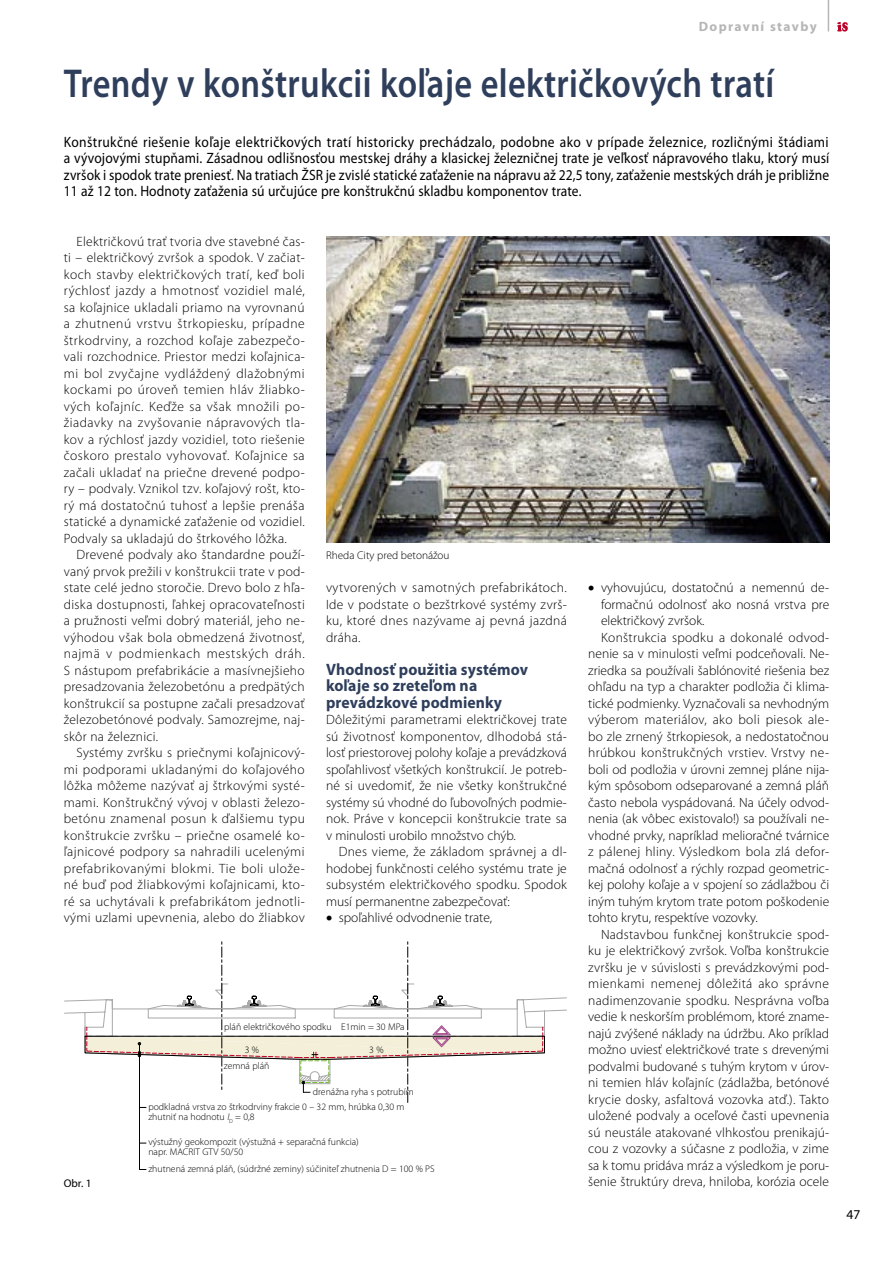
<style>
.page{position:relative;width:893px;height:1263px;background:#fff}
.page>*{position:absolute;margin:0;border:0;box-sizing:border-box;transform-origin:0 0}
._1nadpis{font:600 40.5px "Myriad Pro";letter-spacing:.01em;color:#2e3e5b;scale:.85 1}
._2nadpis{font:700 16.5px/16.5px "Myriad Pro";letter-spacing:.01em;color:#2e3e5b;scale:.95 1}
.perex{font:15px/16.5px "Myriad Pro";letter-spacing:.01em;color:#000;text-align:justify;scale:.9 1}
.text{font:300 13.5px/16.5px "Myriad Pro";letter-spacing:.02em;color:#000;text-align:justify}
.text0{font:300 13.5px/16.5px "Myriad Pro";color:#000;text-align:justify}
.odstavec{font:300 13.5px/16.5px "Myriad Pro";color:#000;text-align:justify}
.t1{font:700 13.5px "Myriad Pro";letter-spacing:.1em;color:#b6b6b6}
.t2{font:13.5px "Myriad Pro";color:#000}
.obr{font:300 11.25px "Myriad Pro";color:#000}
.obr-2{font:11.25px "Myriad Pro";color:#000}
.obr-3{font:300 9.75px "Myriad Pro";color:#000}
.s1{font-style:italic}
</style>
<div class="page">
<hr style="left:828px;top:0;width:1px;height:31px;background:#b6b6b6">
<svg style="left:837px;top:22px;width:11px;height:10px"></svg>
<svg style="left:64px;top:942px;width:503px;height:228px"></svg>
<img style="left:326px;top:236px;width:503px;height:307px">
<p class="t1" style="left:699px;top:19px;width:119px">Dopravní stavby</p>
<p class="_1nadpis" style="left:64px;top:61px;width:837px">Trendy v konštrukcii koľaje električkových tratí</p>
<p class="perex" style="left:64px;top:134px;width:852px">Konštrukčné riešenie koľaje električkových tratí historicky prechádzalo, podobne ako v prípade železnice, rozličnými štádiami a vývojovými stupňami. Zásadnou odlišnosťou mestskej dráhy a klasickej železničnej trate je veľkosť nápravového tlaku, ktorý musí zvršok i spodok trate preniesť. Na tratiach ŽSR je zvislé statické zaťaženie na nápravu až 22,5 tony, zaťaženie mestských dráh je približne 11 až 12 ton. Hodnoty zaťaženia sú určujúce pre konštrukčnú skladbu komponentov trate.</p>
<p class="text" style="left:64px;top:233px;width:243px;text-indent:13px">Električkovú trať tvoria dve stavebné čas&shy;ti – električkový zvršok a spodok. V začiat&shy;koch stavby električkových tratí, keď boli rýchlosť jazdy a hmotnosť vozidiel malé, sa koľajnice ukladali priamo na vyrovnanú a zhutnenú vrstvu štrkopiesku, prípadne štrkodrviny, a rozchod koľaje zabezpečo&shy;vali rozchodnice. Priestor medzi koľajnica&shy;mi bol zvyčajne vydláždený dlažobnými kockami po úroveň temien hláv žliabko&shy;vých koľajníc. Keďže sa však množili po&shy;žiadavky na zvyšovanie nápravových tla&shy;kov a rýchlosť jazdy vozidiel, toto riešenie čoskoro prestalo vyhovovať. Koľajnice sa začali ukladať na priečne drevené podpo&shy;ry – podvaly. Vznikol tzv. koľajový rošt, kto&shy;rý má dostatočnú tuhosť a lepšie prenáša statické a dynamické zaťaženie od vozidiel.<br>Podvaly sa ukladajú do štrkového lôžka.</p>
<p class="text" style="left:64px;top:547px;width:243px;text-indent:13px">Drevené podvaly ako štandardne použí&shy;vaný prvok prežili v konštrukcii trate v pod&shy;state celé jedno storočie. Drevo bolo z hľa&shy;diska dostupnosti, ľahkej opracovateľnosti a pružnosti veľmi dobrý materiál, jeho ne&shy;výhodou však bola obmedzená životnosť, najmä v podmienkach mestských dráh.<br>S nástupom prefabrikácie a masívnejšieho presadzovania železobetónu a predpätých konštrukcií sa postupne začali presadzovať železobetónové podvaly. Samozrejme, naj&shy;skôr na železnici.</p>
<p class="text" style="left:64px;top:745px;width:243px;text-indent:13px">Systémy zvršku s priečnymi koľajnicový&shy;mi podporami ukladanými do koľajového lôžka môžeme nazývať aj štrkovými systé&shy;mami. Konštrukčný vývoj v oblasti železo&shy;betónu znamenal posun k ďalšiemu typu konštrukcie zvršku – priečne osamelé ko&shy;ľajnicové podpory sa nahradili ucelenými prefabrikovanými blokmi. Tie boli ulože&shy;né buď pod žliabkovými koľajnicami, kto&shy;ré sa uchytávali k prefabrikátom jednotli&shy;vými uzlami upevnenia, alebo do žliabkov</p>
<p class="obr" style="left:326px;top:549px;width:125px">Rheda City pred betonážou</p>
<p class="text" style="left:326px;top:580px;width:242px">vytvorených v samotných prefabrikátoch.<br>Ide v podstate o bezštrkové systémy zvrš&shy;ku, ktoré dnes nazývame aj pevná jazdná dráha.</p>
<p class="_2nadpis" style="left:326px;top:661px;width:214px">Vhodnosť použitia systémov koľaje so zreteľom na prevádzkové podmienky</p>
<p class="text0" style="left:326px;top:712px;width:243px">Dôležitými parametrami električkovej trate sú životnosť komponentov, dlhodobá stá&shy;losť priestorovej polohy koľaje a prevádzková spoľahlivosť všetkých konštrukcií. Je potreb&shy;né si uvedomiť, že nie všetky konštrukčné systémy sú vhodné do ľubovoľných podmie&shy;nok. Práve v koncepcii konštrukcie trate sa v minulosti urobilo množstvo chýb.</p>
<p class="text" style="left:326px;top:844px;width:242px;text-indent:13px">Dnes vieme, že základom správnej a dl&shy;hodobej funkčnosti celého systému trate je subsystém električkového spodku. Spodok musí permanentne zabezpečovať:</p>
<p class="odstavec" style="left:326px;top:910px;width:168px">• spoľahlivé odvodnenie trate,</p>
<p class="obr-2" style="left:64px;top:1177px;width:29px">Obr. 1</p>
<p class="obr-3" style="left:224px;top:1022px;width:109px">pláň električkového spodku</p>
<p class="obr-3" style="left:341px;top:1022px;width:65px">E1min = 30 MPa</p>
<p class="obr-3" style="left:224px;top:1060px;width:47px">zemná pláň</p>
<p class="obr-3" style="left:245px;top:1044px;width:16px">3 %</p>
<p class="obr-3" style="left:369px;top:1044px;width:16px">3 %</p>
<p class="obr-3" style="left:313px;top:1086px;width:102px">drenážna ryha s potrubím</p>
<p class="obr-3" style="left:148px;top:1101px;width:258px">podkladná vrstva zo štrkodrviny frakcie 0 – 32 mm, hrúbka 0,30 m</p>
<p class="obr-3" style="left:148px;top:1111px;width:108px">zhutniť na hodnotu <span class="s1">I</span><sub>D</sub> = 0,8</p>
<p class="obr-3" style="left:148px;top:1136px;width:212px">výstužný geokompozit (výstužná + separačná funkcia)</p>
<p class="obr-3" style="left:148px;top:1147px;width:96px">napr. MACRIT GTV 50/50</p>
<p class="obr-3" style="left:148px;top:1163px;width:288px">zhutnená zemná pláň, (súdržné zeminy) súčiniteľ zhutnenia D = 100 % PS</p>
<p class="odstavec" style="left:601px;top:580px;width:230px;text-indent:-13px">• vyhovujúcu, dostatočnú a nemennú de&shy;formačnú odolnosť ako nosná vrstva pre električkový zvršok.</p>
<p class="text" style="left:588px;top:629px;width:242px;text-indent:13px">Konštrukcia spodku a dokonalé odvod&shy;nenie sa v minulosti veľmi podceňovali. Ne&shy;zriedka sa používali šablónovité riešenia bez ohľadu na typ a charakter podložia či klima&shy;tické podmienky. Vyznačovali sa nevhodným výberom materiálov, ako boli piesok ale&shy;bo zle zrnený štrkopiesok, a nedostatočnou hrúbkou konštrukčných vrstiev. Vrstvy ne&shy;boli od podložia v úrovni zemnej pláne nija&shy;kým spôsobom odseparované a zemná pláň často nebola vyspádovaná. Na účely odvod&shy;nenia (ak vôbec existovalo!) sa používali ne&shy;vhodné prvky, napríklad melioračné tvárnice z pálenej hliny. Výsledkom bola zlá defor&shy;mačná odolnosť a rýchly rozpad geometric&shy;kej polohy koľaje a v spojení so zádlažbou či iným tuhým krytom trate potom poškodenie tohto krytu, respektíve vozovky.</p>
<p class="text" style="left:588px;top:926px;width:243px;text-indent:13px">Nadstavbou funkčnej konštrukcie spod&shy;ku je električkový zvršok. Voľba konštrukcie zvršku je v súvislosti s prevádzkovými pod&shy;mienkami nemenej dôležitá ako správne nadimenzovanie spodku. Nesprávna voľba vedie k neskorším problémom, ktoré zname&shy;najú zvýšené náklady na údržbu. Ako príklad možno uviesť električkové trate s drevenými podvalmi budované s tuhým krytom v úrov&shy;ni temien hláv koľajníc (zádlažba, betónové krycie dosky, asfaltová vozovka atď.). Takto uložené podvaly a oceľové časti upevnenia sú neustále atakované vlhkosťou prenikajú&shy;cou z vozovky a súčasne z podložia, v zime sa k tomu pridáva mráz a výsledkom je poru&shy;šenie štruktúry dreva, hniloba, korózia ocele</p>
<p class="t2" style="left:846px;top:1207px;width:15px">47</p>
</div>
